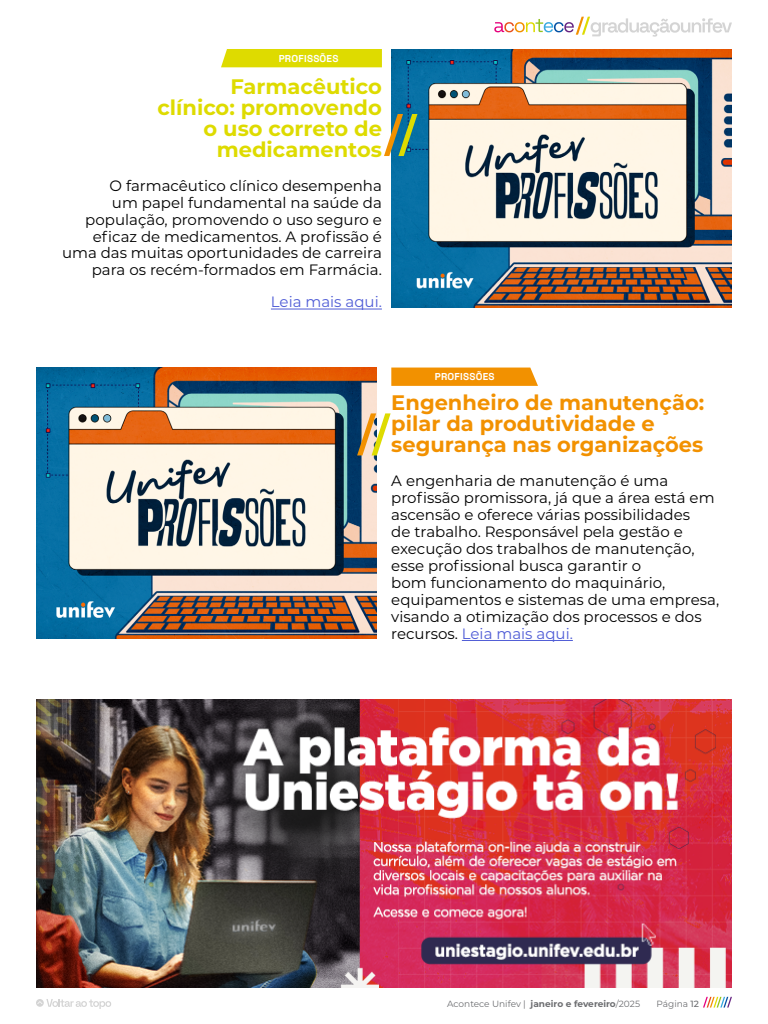
<style>
.page{position:relative;width:768px;height:1024px;background:#fff}
.page>*{position:absolute;margin:0;border:0;box-sizing:border-box;transform-origin:0 0}
.t1{font:700 21px/21px "Montserrat";color:#f29100}
.t2{font:700 21px/21px "Montserrat";color:#dedb00;text-align:right}
.t3{font:15px/17px "Montserrat";color:#000;text-align:right}
.t4{font:15px "Montserrat";color:#4f5cd6}
.t5{font:700 10px "Space Grotesk";letter-spacing:.025em;color:#fff}
.t6{font:9px "Montserrat";color:#6d6e71}
.s1{color:#4f5cd6}
.s2{font-weight:700}
.s3{font-weight:500}
</style>
<div class="page">
<svg style="left:703px;top:997px;width:29px;height:11px"></svg>
<svg style="left:494px;top:17px;width:238px;height:20px"></svg>
<svg style="left:38px;top:999px;width:73px;height:10px"></svg>
<img style="left:391px;top:49px;width:341px;height:259px">
<hr style="left:271px;top:309px;width:111px;height:1px;background:#4f5cd6">
<svg style="left:384px;top:114px;width:33px;height:42px"></svg>
<div style="left:221px;top:49px;width:161px;height:18px;background:#dedb00"></div>
<img style="left:36px;top:368px;width:341px;height:271px">
<hr style="left:462px;top:640px;width:111px;height:1px;background:#4f5cd6">
<svg style="left:357px;top:413px;width:34px;height:42px"></svg>
<svg style="left:391px;top:368px;width:147px;height:18px;background:#f29408"></svg>
<img style="left:36px;top:699px;width:696px;height:289px">
<p class="t5" style="left:279px;top:51px;width:61px">PROFISSÕES</p>
<h1 class="t2" style="left:158px;top:75px;width:226px">Farmacêutico clínico: promovendo o uso correto de medicamentos</h1>
<p class="t3" style="left:62px;top:176px;width:321px">O farmacêutico clínico desempenha<br>um papel fundamental na saúde da população, promovendo o uso seguro e eficaz de medicamentos. A profissão é uma das muitas oportunidades de carreira para os recém-formados em Farmácia.</p>
<p class="t4" style="left:271px;top:292px;width:113px">Leia mais aqui.</p>
<p class="t5" style="left:435px;top:369px;width:61px">PROFISSÕES</p>
<h1 class="t1" style="left:391px;top:391px;width:315px">Engenheiro de manutenção: pilar da produtividade e segurança nas organizações</h1>
<p class="t3" style="left:391px;top:472px;width:329px;text-align:left">A engenharia de manutenção é uma profissão promissora, já que a área está em ascensão e oferece várias possibilidades<br>de trabalho. Responsável pela gestão e execução dos trabalhos de manutenção, esse profissional busca garantir o<br>bom funcionamento do maquinário, equipamentos e sistemas de uma empresa, visando a otimização dos processos e dos recursos. <span class="s1">Leia mais aqui.</span></p>
<p class="t6" style="left:447px;top:997px;width:194px">Acontece Unifev | <span class="s2">janeiro e fevereiro</span>/2025</p>
<p class="t6" style="left:657px;top:997px;width:44px">Página <span class="s3">12</span></p>
</div>
